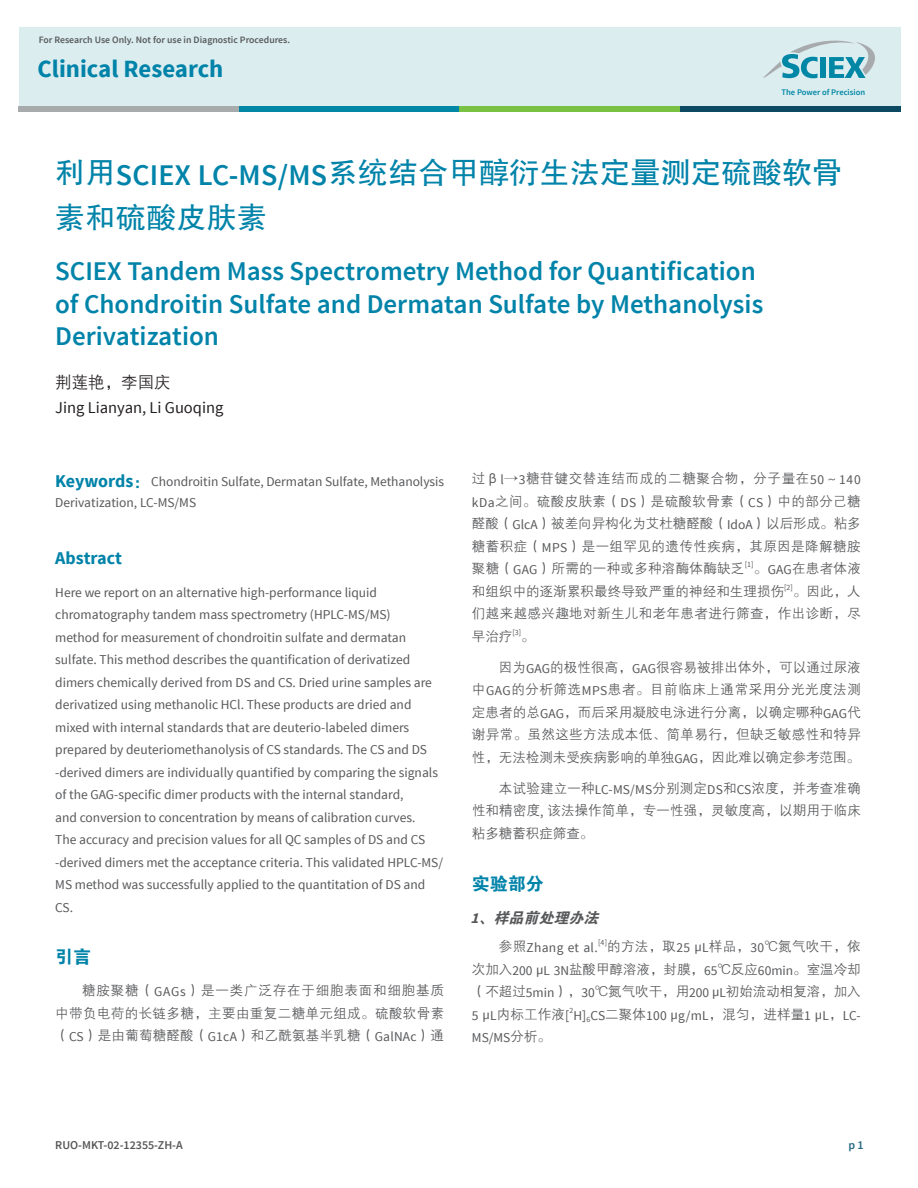
<style>
.page{position:relative;width:918px;height:1188px;background:#fff}
.page>*{position:absolute;margin:0;border:0;box-sizing:border-box;transform-origin:0 0}
.t1{font:30px/45px "FZHTK GBK1 0";letter-spacing:.01em;color:#0083a9}
.t2{font:600 27px/32.4px "Source Sans Pro";color:#0083a9}
.t3{font:700 24.75px "Source Sans Pro";color:#0083a9}
.t4{font:700 18px "Source Sans Pro";color:#0083a9}
.t5{font:18px "FZDHTK GBK1 0";color:#0083a9}
.t6{font:16.5px "Source Sans Pro";color:#231f20}
.t7{font:16.5px "FZZDXK GBK1 0";color:#231f20}
.t8{font:italic 15px "FZDHTK GBK1 0";color:#57585a}
.t9{font:13.5px/22.5px "Source Sans Pro";color:#57585a}
.t10{font:13.5px/22.5px "FZZDXK GBK1 0";letter-spacing:.015em;color:#57585a;text-align:justify}
.t11{font:600 12px "Source Sans Pro";color:#57585a}
.t12{font:600 12px "Source Sans Pro";color:#266983}
.t13{font:600 9.75px "Source Sans Pro";color:#575a5c}
.t14{font:600 8.55px "Source Sans Pro";color:#0087a6}
.t15{font:7.8px "Source Sans Pro";color:#57585a}
.s1{font-family:"Source Sans Pro";font-weight:600}
.s2{font-weight:700;font-size:18px;color:#0083a9}
.s3{font-family:"FZDHTK GBK1 0";font-size:18px;color:#0083a9}
.s4{font-family:"Source Sans Pro"}
.s5{font-family:"FZZDXK GBK1 0";font-size:13.5px}
.s6{font-family:"Source Sans Pro";font-weight:700}
.s7{font-family:"FZZDXK GBK1 0"}
</style>
<div class="page">
<div style="left:19px;top:27px;width:881px;height:84px;background:#dbedef"></div>
<svg style="left:763px;top:41px;width:112px;height:37px"></svg>
<div style="left:19px;top:106px;width:220px;height:5px;background:#a8abac"></div>
<div style="left:239px;top:106px;width:220px;height:5px;background:#0087a6"></div>
<div style="left:459px;top:106px;width:221px;height:5px;background:#79c142"></div>
<div style="left:680px;top:106px;width:220px;height:5px;background:#0c4a63"></div>
<p class="t13" style="left:39px;top:33px;width:253px">For Research Use Only. Not for use in Diagnostic Procedures.</p>
<h3 class="t3" style="left:38px;top:53px;width:187px">Clinical Research</h3>
<p class="t14" style="left:782px;top:86px;width:85px">The Power of Precision</p>
<h1 class="t1" style="left:55px;top:151px;width:789px">利用<span class="s1">SCIEX LC-MS/MS</span>系统结合甲醇衍生法定量测定硫酸软骨素和硫酸皮肤素</h1>
<h2 class="t2" style="left:55px;top:256px;width:710px">SCIEX Tandem Mass Spectrometry Method for Quantification of Chondroitin Sulfate and Dermatan Sulfate by Methanolysis<br>Derivatization</h2>
<p class="t7" style="left:55px;top:373px;width:117px">荆莲艳，李国庆</p>
<p class="t6" style="left:55px;top:397px;width:170px">Jing Lianyan, Li Guoqing</p>
<p class="t9" style="left:55px;top:472px;width:390px;line-height:20.2px"><span class="s2">Keywords</span><span class="s3">：</span>Chondroitin Sulfate, Dermatan Sulfate, Methanolysis<br>Derivatization, LC-MS/MS</p>
<h3 class="t4" style="left:55px;top:547px;width:68px">Abstract</h3>
<p class="t9" style="left:55px;top:581px;width:389px">Here we report on an alternative high-performance liquid chromatography tandem mass spectrometry (HPLC-MS/MS)<br>method for measurement of chondroitin sulfate and dermatan sulfate. This method describes the quantification of derivatized dimers chemically derived from DS and CS. Dried urine samples are derivatized using methanolic HCl. These products are dried and mixed with internal standards that are deuterio-labeled dimers prepared by deuteriomethanolysis of CS standards. The CS and DS -derived dimers are individually quantified by comparing the signals of the GAG-specific dimer products with the internal standard,<br>and conversion to concentration by means of calibration curves.<br>The accuracy and precision values for all QC samples of DS and CS -derived dimers met the acceptance criteria. This validated HPLC-MS/ MS method was successfully applied to the quantitation of DS and CS.</p>
<h3 class="t5" style="left:55px;top:947px;width:37px">引言</h3>
<p class="t10" style="left:55px;top:979px;width:390px;text-indent:27px">糖胺聚糖（<span class="s4">GAGs</span>）是一类广泛存在于细胞表面和细胞基质中带负电荷的长链多糖，主要由重复二糖单元组成。硫酸软骨素（<span class="s4">CS</span>）是由葡萄糖醛酸（<span class="s4">G1cA</span>）和乙酰氨基半乳糖（<span class="s4">GalNAc</span>）通</p>
<p class="t10" style="left:472px;top:468px;width:390px">过β<span class="s4">l</span>→<span class="s4">3</span>糖苷键交替连结而成的二糖聚合物，分子量在<span class="s4">50</span>～<span class="s4">140 kDa</span>之间。硫酸皮肤素（<span class="s4">DS</span>）是硫酸软骨素（<span class="s4">CS</span>）中的部分己糖醛酸（<span class="s4">GlcA</span>）被差向异构化为艾杜糖醛酸（<span class="s4">IdoA</span>）以后形成。粘多糖蓄积症（<span class="s4">MPS</span>）是一组罕见的遗传性疾病，其原因是降解糖胺聚糖（<span class="s4">GAG</span>）所需的一种或多种溶酶体酶缺乏<sup>[1]</sup>。<span class="s4">GAG</span>在患者体液和组织中的逐渐累积最终导致严重的神经和生理损伤<sup>[2]</sup>。因此，人们越来越感兴趣地对新生儿和老年患者进行筛查，作出诊断，尽早治疗</p>
<p class="t15" style="left:512px;top:627px;width:24px">[3]<span class="s5">。</span></p>
<p class="t10" style="left:472px;top:656px;width:390px;text-indent:27px">因为<span class="s4">GAG</span>的极性很高，<span class="s4">GAG</span>很容易被排出体外，可以通过尿液中<span class="s4">GAG</span>的分析筛选<span class="s4">MPS</span>患者。目前临床上通常采用分光光度法测定患者的总<span class="s4">GAG</span>，而后采用凝胶电泳进行分离，以确定哪种<span class="s4">GAG</span>代谢异常。虽然这些方法成本低、简单易行，但缺乏敏感性和特异性，无法检测未受疾病影响的单独<span class="s4">GAG</span>，因此难以确定参考范围。</p>
<p class="t10" style="left:472px;top:777px;width:390px;text-indent:27px">本试验建立一种<span class="s4">LC-MS/MS</span>分别测定<span class="s4">DS</span>和<span class="s4">CS</span>浓度，并考查准确性和精密度<span class="s4">,</span> 该法操作简单，专一性强，灵敏度高，以期用于临床粘多糖蓄积症筛查。</p>
<h3 class="t5" style="left:472px;top:874px;width:73px">实验部分</h3>
<p class="t8" style="left:471px;top:910px;width:134px"><span class="s6">1</span>、样品前处理办法</p>
<p class="t10" style="left:472px;top:936px;width:390px;text-indent:27px">参照<span class="s4">Zhang et al.</span><sup>[4]</sup>的方法，取<span class="s4">25 μL</span>样品，<span class="s4">30</span>℃氮气吹干，依次加入<span class="s4">200 μL 3N</span>盐酸甲醇溶液，封膜，<span class="s4">65</span>℃反应<span class="s4">60min</span>。室温冷却（不超过<span class="s4">5min</span>），<span class="s4">30</span>℃氮气吹干，用<span class="s4">200 μL</span>初始流动相复溶，加入</p>
<p class="t9" style="left:472px;top:1004px;width:390px">5 μL<span class="s7">内标工作液</span>[ H]<sub>6</sub>CS<span class="s7">二聚体</span>100 μg/mL<span class="s7">，混匀，进样量</span>1 μL<span class="s7">，</span>LC-</p>
<p class="t15" style="left:569px;top:1005px;width:5px">2</p>
<p class="t9" style="left:472px;top:1027px;width:81px">MS/MS<span class="s7">分析。</span></p>
<p class="t11" style="left:55px;top:1137px;width:129px">RUO-MKT-02-12355-ZH-A</p>
<p class="t12" style="left:848px;top:1137px;width:17px">p 1</p>
</div>
